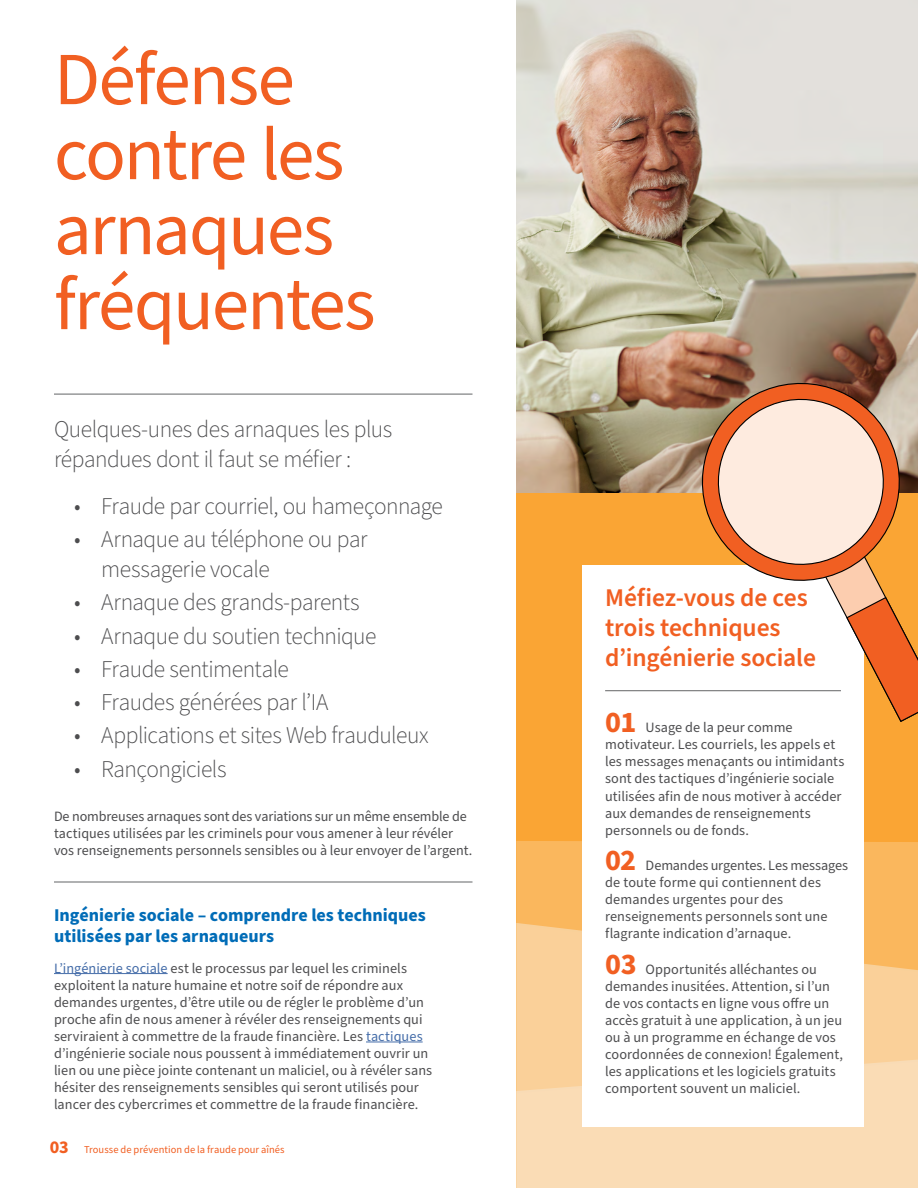
<style>
.page{position:relative;width:918px;height:1188px;background:#fff}
.page>*{position:absolute;margin:0;border:0;box-sizing:border-box;transform-origin:0 0}
.t1{font:75px/75px "Source Sans Pro";letter-spacing:-.03em;color:#f15f22}
.t2{font:600 25.5px/30px "Source Sans Pro";letter-spacing:-.005em;color:#f15f22}
.t3{font:300 24px/30px "Source Sans Pro";letter-spacing:-.02em;color:#4d4d4f}
.t4{font:700 18px/21px "Source Sans Pro";color:#006cb7}
.t5{font:14.25px/17.1px "Source Sans Pro";letter-spacing:.005em;color:#4d4d4f}
.t6{font:10.5px "Source Sans Pro";letter-spacing:.005em;color:#f15f22}
.s1{color:#456da9}
.s2{font-weight:700;font-size:18px}
.s3{font-weight:700;font-size:30px;color:#f15f22}
</style>
<div class="page">
<img style="left:516px;top:0;width:402px;height:494px">
<hr style="left:54px;top:973px;width:114px;height:1px;background:#456da9">
<hr style="left:366px;top:1042px;width:57px;height:1px;background:#456da9">
<hr style="left:54px;top:882px;width:418px;height:1px;background:#636466">
<hr style="left:54px;top:394px;width:418px;height:1px;background:#636466">
<div style="left:516px;top:494px;width:402px;height:694px;background:#faa534"></div>
<div style="left:516px;top:841px;width:402px;height:28px;background:#fab75d"></div>
<svg style="left:516px;top:869px;width:402px;height:185px;background:#f9c580"></svg>
<svg style="left:516px;top:1054px;width:402px;height:134px;background:#f9dab2"></svg>
<div style="left:582px;top:566px;width:282px;height:561px;background:#fff"></div>
<hr style="left:605px;top:690px;width:236px;height:1px;background:#636466">
<svg style="left:819px;top:594px;width:99px;height:128px"></svg>
<svg style="left:688px;top:370px;width:225px;height:224px"></svg>
<h1 class="t1" style="left:54px;top:44px;width:323px">Défense contre les arnaques fréquentes</h1>
<h3 class="t3" style="left:54px;top:415px;width:340px">Quelques-unes des arnaques les plus répandues dont il faut se méfier :</h3>
<h3 class="t3" style="left:74px;top:492px;width:370px">• Fraude par courriel, ou hameçonnage</h3>
<h3 class="t3" style="left:101px;top:525px;width:268px;text-indent:-27px">• Arnaque au téléphone ou par messagerie vocale</h3>
<h3 class="t3" style="left:74px;top:588px;width:287px">• Arnaque des grands-parents</h3>
<h3 class="t3" style="left:74px;top:621px;width:304px">• Arnaque du soutien technique</h3>
<h3 class="t3" style="left:74px;top:655px;width:216px">• Fraude sentimentale</h3>
<h3 class="t3" style="left:74px;top:688px;width:256px">• Fraudes générées par l’IA</h3>
<h3 class="t3" style="left:74px;top:721px;width:356px">• Applications et sites Web frauduleux</h3>
<h3 class="t3" style="left:74px;top:754px;width:154px">• Rançongiciels</h3>
<p class="t5" style="left:54px;top:808px;width:420px">De nombreuses arnaques sont des variations sur un même ensemble de tactiques utilisées par les criminels pour vous amener à leur révéler vos renseignements personnels sensibles ou à leur envoyer de l’argent.</p>
<p class="t4" style="left:54px;top:905px;width:373px">Ingénierie sociale – comprendre les techniques utilisées par les arnaqueurs</p>
<p class="t5" style="left:54px;top:960px;width:380px"><span class="s1">L’ingénierie sociale</span> est le processus par lequel les criminels exploitent la nature humaine et notre soif de répondre aux demandes urgentes, d’être utile ou de régler le problème d’un proche afin de nous amener à révéler des renseignements qui serviraient à commettre de la fraude financière. Les <span class="s1">tactiques </span>d’ingénierie sociale nous poussent à immédiatement ouvrir un lien ou une pièce jointe contenant un maliciel, ou à révéler sans hésiter des renseignements sensibles qui seront utilisés pour lancer des cybercrimes et commettre de la fraude financière.</p>
<p class="t6" style="left:50px;top:1143px;width:236px"><span class="s2">03</span> Trousse de prévention de la fraude pour aînés</p>
<h2 class="t2" style="left:605px;top:583px;width:212px">Méfiez-vous de ces trois techniques d’ingénierie sociale</h2>
<p class="t5" style="left:605px;top:719px;width:241px"><span class="s3">01</span> Usage de la peur comme motivateur. Les courriels, les appels et les messages menaçants ou intimidants sont des tactiques d’ingénierie sociale utilisées afin de nous motiver à accéder aux demandes de renseignements personnels ou de fonds.</p>
<p class="t5" style="left:605px;top:857px;width:245px"><span class="s3">02</span> Demandes urgentes. Les messages de toute forme qui contiennent des demandes urgentes pour des renseignements personnels sont une flagrante indication d’arnaque.</p>
<p class="t5" style="left:605px;top:961px;width:239px"><span class="s3">03</span> Opportunités alléchantes ou demandes inusitées. Attention, si l’un de vos contacts en ligne vous offre un accès gratuit à une application, à un jeu ou à un programme en échange de vos coordonnées de connexion! Également, les applications et les logiciels gratuits comportent souvent un maliciel.</p>
</div>
